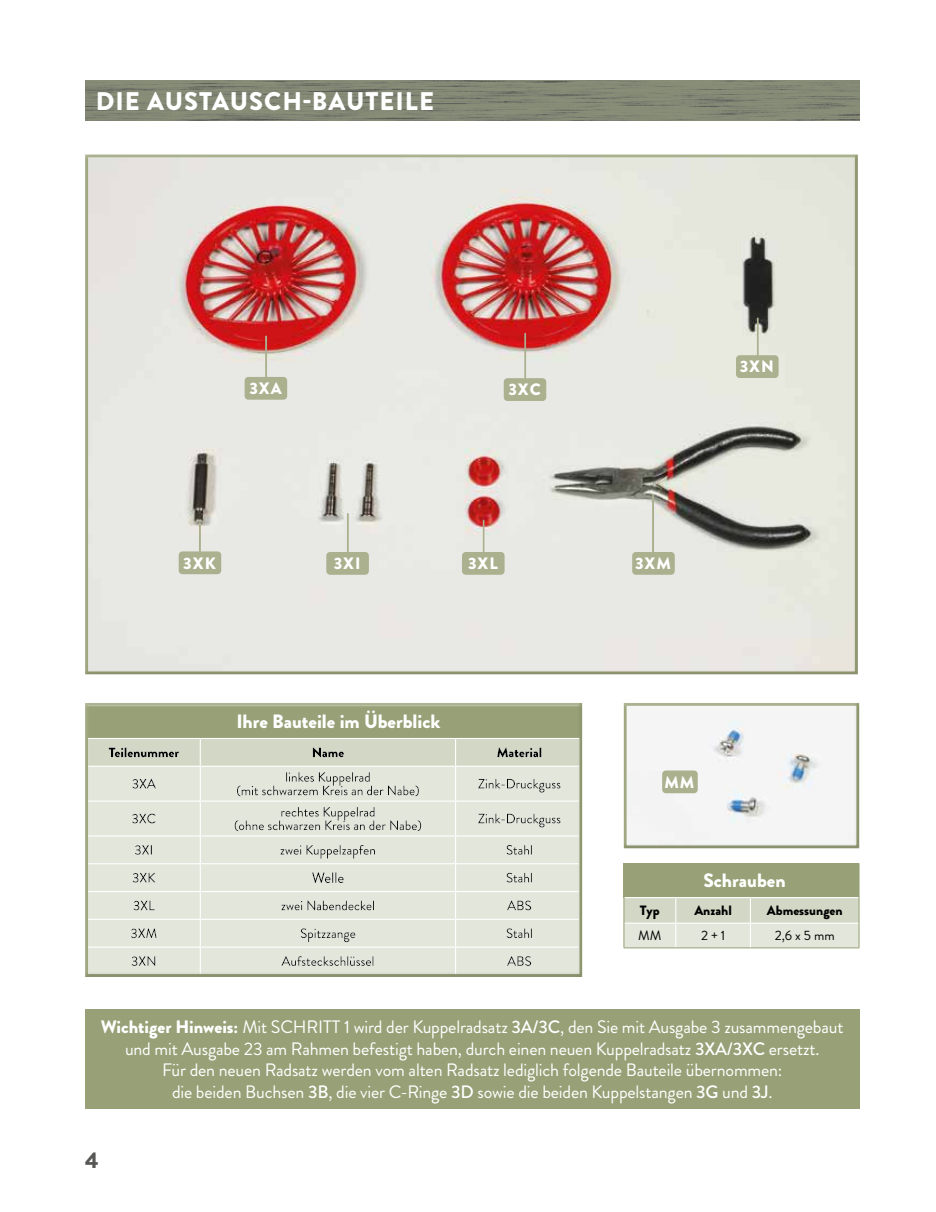
<style>
.page{position:relative;width:936px;height:1212px;background:#fff}
.page>*{position:absolute;margin:0;border:0;box-sizing:border-box;transform-origin:0 0}
.t1{font:900 25.5px "Brandon Grotesque";letter-spacing:.04em;color:#fff}
.t2{font:900 22.5px "Brandon Grotesque";color:#575756}
.t3{font:900 19.35px "Brandon Grotesque";color:#fff}
.t4{font:18px/21.6px "Brandon Grotesque";letter-spacing:-.01em;color:#fff;text-align:center}
.t5{font:900 16.5px "Brandon Grotesque";letter-spacing:.06em;color:#fff}
.t6{font:900 13.5px "Brandon Grotesque";color:#000}
.t7{font:13.5px "Brandon Grotesque";color:#000}
.s1{font-weight:900}
.s2{font-weight:500}
</style>
<div class="page">
<img style="left:85px;top:81px;width:774px;height:39px">
<div style="left:85px;top:702px;width:499px;height:276px;background:#3c3c3b;opacity:.15"></div>
<div style="left:84px;top:154px;width:776px;height:521px;background:#3c3c3b;opacity:.15"></div>
<hr style="left:264px;top:335px;width:3px;height:57px;background:#fff;opacity:.19">
<hr style="left:265px;top:335px;width:4px;height:57px;background:#000;opacity:.3">
<div style="left:245px;top:378px;width:41px;height:21px;background:#abb18f;border-radius:3px"></div>
<div style="left:244px;top:377px;width:43px;height:23px;border:2px solid #abb18f;border-radius:3px"></div>
<hr style="left:523px;top:332px;width:3px;height:61px;background:#fff;opacity:.19">
<hr style="left:524px;top:331px;width:4px;height:61px;background:#000;opacity:.3">
<div style="left:504px;top:379px;width:41px;height:21px;background:#abb18f;border-radius:3px"></div>
<div style="left:503px;top:378px;width:43px;height:23px;border:2px solid #abb18f;border-radius:3px"></div>
<hr style="left:198px;top:521px;width:3px;height:46px;background:#fff;opacity:.19">
<hr style="left:199px;top:521px;width:3px;height:46px;background:#000;opacity:.3">
<div style="left:179px;top:552px;width:41px;height:21px;background:#abb18f;border-radius:3px"></div>
<div style="left:179px;top:551px;width:42px;height:23px;border:2px solid #abb18f;border-radius:3px"></div>
<hr style="left:756px;top:316px;width:2px;height:54px;background:#fff;opacity:.19">
<hr style="left:757px;top:316px;width:3px;height:54px;background:#000;opacity:.3">
<div style="left:736px;top:356px;width:41px;height:21px;background:#abb18f;border-radius:3px"></div>
<div style="left:736px;top:355px;width:42px;height:23px;border:2px solid #abb18f;border-radius:3px"></div>
<hr style="left:346px;top:513px;width:3px;height:54px;background:#e4e6df">
<hr style="left:347px;top:513px;width:3px;height:54px;background:#000;opacity:.3">
<div style="left:327px;top:553px;width:41px;height:21px;background:#abb18f;border-radius:3px"></div>
<div style="left:326px;top:552px;width:43px;height:23px;border:2px solid #abb18f;border-radius:3px"></div>
<hr style="left:482px;top:519px;width:2px;height:48px;background:#fff;opacity:.19">
<hr style="left:483px;top:519px;width:3px;height:48px;background:#000;opacity:.3">
<div style="left:463px;top:553px;width:41px;height:21px;background:#abb18f;border-radius:3px"></div>
<div style="left:462px;top:552px;width:42px;height:23px;border:2px solid #abb18f;border-radius:3px"></div>
<div style="left:622px;top:702px;width:239px;height:147px;background:#3c3c3b;opacity:.15"></div>
<div style="left:624px;top:863px;width:235px;height:34px;background:#97a076"></div>
<hr style="left:623px;top:863px;width:52px;height:1px;background:#97a076">
<hr style="left:623px;top:864px;width:1px;height:33px;background:#97a076">
<svg style="left:623px;top:897px;width:236px;height:51px;background:#dbded0"></svg>
<div style="left:663px;top:771px;width:34px;height:21px;background:#abb18f;border-radius:3px"></div>
<div style="left:662px;top:770px;width:35px;height:23px;border:2px solid #abb18f;border-radius:3px"></div>
<div style="left:85px;top:1009px;width:774px;height:100px;background:#97a076"></div>
<hr style="left:651px;top:493px;width:4px;height:72px;background:#000;opacity:.3">
<div style="left:633px;top:553px;width:41px;height:21px;background:#abb18f;border-radius:3px"></div>
<div style="left:632px;top:552px;width:42px;height:23px;border:2px solid #abb18f;border-radius:3px"></div>
<h1 class="t1" style="left:96px;top:83px;width:340px">DIE AUSTAUSCH-BAUTEILE</h1>
<p class="t5" style="left:249px;top:377px;width:34px">3XA</p>
<p class="t5" style="left:508px;top:378px;width:34px">3XC</p>
<p class="t5" style="left:183px;top:551px;width:34px">3XK</p>
<p class="t5" style="left:334px;top:552px;width:28px">3XI</p>
<p class="t5" style="left:468px;top:552px;width:31px">3XL</p>
<p class="t3" style="left:236px;top:708px;width:205px">Ihre Bauteile im Überblick</p>
<p class="t5" style="left:739px;top:355px;width:36px">3XN</p>
<p class="t5" style="left:635px;top:552px;width:37px">3XM</p>
<p class="t5" style="left:664px;top:770px;width:32px">MM</p>
<p class="t3" style="left:703px;top:867px;width:84px">Schrauben</p>
<p class="t6" style="left:640px;top:901px;width:21px">Typ</p>
<p class="t6" style="left:694px;top:901px;width:39px">Anzahl</p>
<p class="t6" style="left:767px;top:901px;width:77px">Abmessungen</p>
<p class="t7" style="left:638px;top:926px;width:25px">MM</p>
<p class="t7" style="left:701px;top:926px;width:26px">2 + 1</p>
<p class="t7" style="left:774px;top:926px;width:61px">2,6 x 5 mm</p>
<p class="t4" style="left:101px;top:1016px;width:744px"><span class="s1">Wichtiger Hinweis:</span> Mit SCHRITT 1 wird der Kuppelradsatz <span class="s2">3A/3C</span>, den Sie mit Ausgabe 3 zusammengebaut und mit Ausgabe 23 am Rahmen befestigt haben, durch einen neuen Kuppelradsatz <span class="s2">3XA/3XC</span> ersetzt.<br>Für den neuen Radsatz werden vom alten Radsatz lediglich folgende Bauteile übernommen:<br>die beiden Buchsen <span class="s2">3B</span>, die vier C-Ringe <span class="s2">3D</span> sowie die beiden Kuppelstangen <span class="s2">3G</span> und <span class="s2">3J</span>.</p>
<p class="t2" style="left:85px;top:1144px;width:15px">4</p>
</div>
